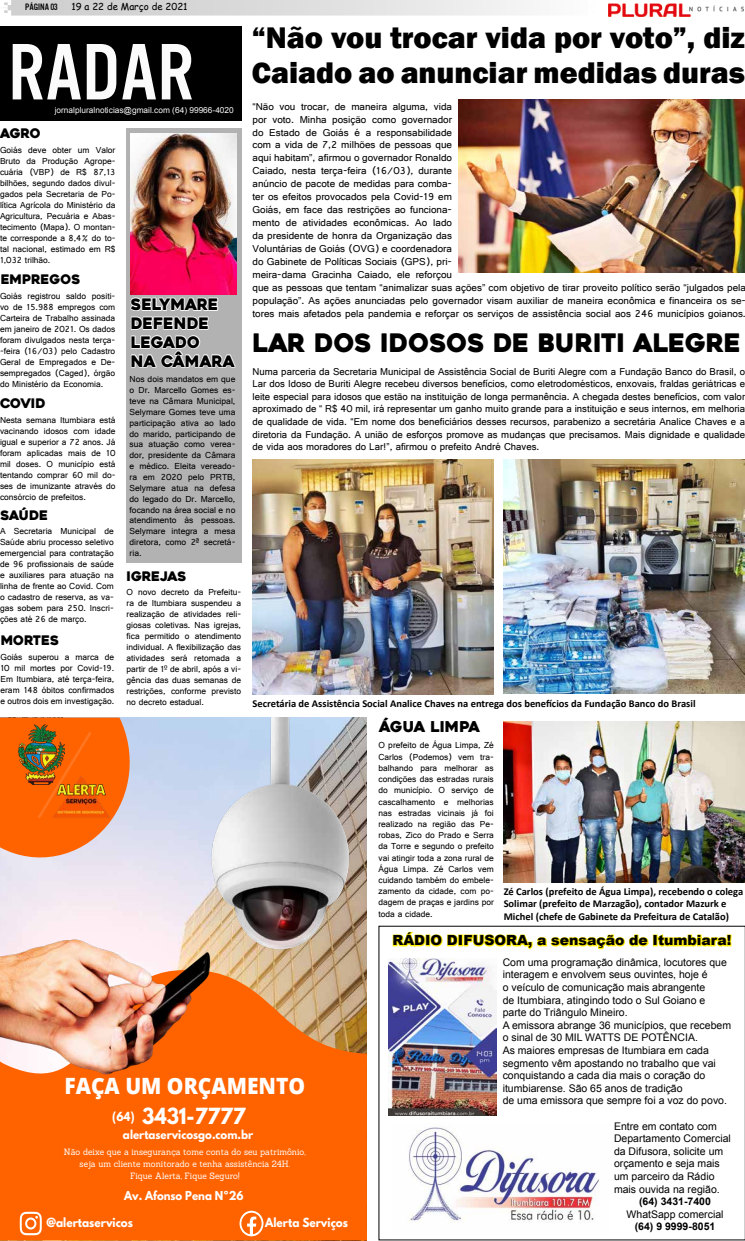
<style>
.page{position:relative;width:745px;height:1241px;background:#fff}
.page>*{position:absolute;margin:0;border:0;box-sizing:border-box;transform-origin:0 0}
.t1{font:83.12px "U.S.101";color:#fbfbfb}
.t2{font:800 30.62px/35px "Franklin Gothic";color:#000}
.t3{font:25.38px "Heavitas";color:#000}
.t4{font:800 22.4px "Open Sans";color:#fff;scale:.94 1}
.t5{font:700 19.69px "League Spartan";color:#fff;scale:.94 1}
.t6{font:15.75px/18.9px "Heavitas";color:#000}
.t7{font:14.88px "Heavitas";color:#000}
.t8{font:900 14px "Arial";color:#000}
.t9{font:13.12px "Heavitas";color:#000}
.t10{font:700 11.2px "League Spartan";color:#fff;scale:.94 1}
.t11{font:700 10.94px "League Spartan";color:#fff;scale:.94 1}
.t12{font:10.5px/13px "Gautami";color:#000}
.t13{font:10.5px/12.6px "Arial";color:#000}
.t14{font:700 10.5px/12.6px "Calibri";color:#000}
.t15{font:700 10.5px "Arial";color:#000}
.t16{font:9.62px "Comic Sans MS";color:#000}
.t17{font:9.62px "U.S.101";color:#000}
.t18{font:9.19px/11px "Gautami";color:#000;text-align:justify}
.t19{font:8.92px/12.2px "Sanchez";color:#fff;text-align:center;scale:.94 1}
.t20{font:8.31px "Arial";color:#f8f8f8}
.s1{font-size:11.11px}
</style>
<div class="page">
<svg style="left:4px;top:0;width:520px;height:16px;background:#dedede"></svg>
<img style="left:608px;top:3px;width:134px;height:13px">
<div style="left:0;top:26px;width:241px;height:95px;background:#000"></div>
<div style="left:0;top:1024px;width:366px;height:216px;background:#ff6300"></div>
<img style="left:160px;top:717px;width:206px;height:307px">
<img style="left:0;top:908px;width:239px;height:190px">
<svg style="left:20px;top:1211px;width:22px;height:23px"></svg>
<svg style="left:239px;top:1210px;width:24px;height:25px"></svg>
<img style="left:0;top:717px;width:136px;height:149px">
<div style="left:126px;top:128px;width:115px;height:435px;background:#b3b2b2"></div>
<svg style="left:130px;top:290px;width:107px;height:78px"></svg>
<svg style="left:378px;top:925px;width:366px;height:315px"></svg>
<img style="left:392px;top:1123px;width:216px;height:111px">
<img style="left:388px;top:957px;width:108px;height:158px">
<img style="left:131px;top:133px;width:105px;height:161px">
<img style="left:458px;top:100px;width:286px;height:173px">
<img style="left:252px;top:459px;width:241px;height:225px">
<img style="left:503px;top:459px;width:241px;height:234px">
<img style="left:252px;top:684px;width:445px;height:11px">
<img style="left:503px;top:721px;width:241px;height:151px">
<svg style="left:391px;top:872px;width:353px;height:78px"></svg>
<p class="t17" style="left:25px;top:1px;width:34px">PÁGINA 03</p>
<p class="t16" style="left:71px;top:-1px;width:117px">19 a 22 de Março de 2021</p>
<h1 class="t1" style="left:8px;top:28px;width:187px">RADAR</h1>
<p class="t20" style="left:55px;top:105px;width:180px">jornalpluralnoticias@gmail.com (64) 99966-4020</p>
<h3 class="t9" style="left:0;top:125px;width:42px">AGRO</h3>
<p class="t18" style="left:0;top:144px;width:117px">Goiás deve obter um Valor Bruto da Produção Agrope&shy;cuária (VBP) de R$ 87,13 bilhões, segundo dados divul&shy;gados pela Secretaria de Po&shy;lítica Agrícola do Ministério da Agricultura, Pecuária e Abas&shy;tecimento (Mapa). O montan&shy;te corresponde a 8,4% do to&shy;tal nacional, estimado em R$ 1,032 trilhão.</p>
<h3 class="t9" style="left:1px;top:271px;width:81px">EMPREGOS</h3>
<p class="t18" style="left:0;top:290px;width:117px">Goiás registrou saldo positi&shy;vo de 15.988 empregos com Carteira de Trabalho assinada em janeiro de 2021. Os dados foram divulgados nesta terça--feira (16/03) pelo Cadastro Geral de Empregados e De&shy;sempregados (Caged), órgão do Ministério da Economia.</p>
<h3 class="t9" style="left:0;top:395px;width:47px">COVID</h3>
<p class="t18" style="left:0;top:414px;width:117px">Nesta semana Itumbiara está vacinando idosos com idade igual e superior a 72 anos. Já foram aplicadas mais de 10 mil doses. O município está tentando comprar 60 mil do&shy;ses de imunizante através do consórcio de prefeitos.</p>
<h3 class="t9" style="left:0;top:506px;width:49px">SAÚDE</h3>
<p class="t18" style="left:0;top:525px;width:115px">A Secretaria Municipal de Saúde abriu processo seletivo emergencial para contratação de 96 profissionais de saúde e auxiliares para atuação na linha de frente ao Covid. Com o cadastro de reserva, as va&shy;gas sobem para 250. Inscri&shy;ções até 26 de março.</p>
<h3 class="t9" style="left:1px;top:632px;width:60px">MORTES</h3>
<p class="t18" style="left:1px;top:650px;width:115px">Goiás superou a marca de 10 mil mortes por Covid-19.<br>Em Itumbiara, até terça-feira, eram 148 óbitos confirmados e outros dois em investigação.</p>
<h3 class="t6" style="left:131px;top:295px;width:105px">SELYMARE<br>DEFENDE<br>LEGADO<br>NA CÂMARA</h3>
<p class="t18" style="left:129px;top:373px;width:107px">Nos dois mandatos em que o Dr. Marcello Gomes es&shy;teve na Câmara Municipal, Selymare Gomes teve uma participação ativa ao lado do marido, participando de sua atuação como verea&shy;dor, presidente da Câmara e médico. Eleita vereado&shy;ra em 2020 pelo PRTB, Selymare atua na defesa do legado do Dr. Marcello, focando na área social e no atendimento às pessoas.<br>Selymare integra a mesa diretora, como 2ª secretá&shy;ria.</p>
<h3 class="t9" style="left:126px;top:568px;width:61px">IGREJAS</h3>
<p class="t18" style="left:126px;top:586px;width:116px">O novo decreto da Prefeitu&shy;ra de Itumbiara suspendeu a realização de atividades reli&shy;giosas coletivas. Nas igrejas, fica permitido o atendimento individual. A flexibilização das atividades será retomada a partir de 1º de abril, após a vi&shy;gência das duas semanas de restrições, conforme previsto no decreto estadual.</p>
<h2 class="t2" style="left:252px;top:20px;width:494px">“Não vou trocar vida por voto”, diz<br>Caiado ao anunciar medidas duras</h2>
<p class="t12" style="left:252px;top:99px;width:494px">“Não vou trocar, de maneira alguma, vida<br>por voto. Minha posição como governador<br>do Estado de Goiás é a responsabilidade<br>com a vida de 7,2 milhões de pessoas que<br>aqui habitam”, afirmou o governador Ronaldo<br>Caiado, nesta terça-feira (16/03), durante<br>anúncio de pacote de medidas para comba-<br>ter os efeitos provocados pela Covid-19 em<br>Goiás, em face das restrições ao funciona-<br>mento de atividades econômicas. Ao lado<br>da presidente de honra da Organização das<br>Voluntárias de Goiás (OVG) e coordenadora<br>do Gabinete de Políticas Sociais (GPS), pri-<br>meira-dama Gracinha Caiado, ele reforçou<br>que as pessoas que tentam “animalizar suas ações” com objetivo de tirar proveito político serão “julgados pela população”. As ações anunciadas pelo governador visam auxiliar de maneira econômica e financeira os se&shy;tores mais afetados pela pandemia e reforçar os serviços de assistência social aos 246 municípios goianos.</p>
<h3 class="t3" style="left:252px;top:327px;width:489px">LAR DOS IDOSOS DE BURITI ALEGRE</h3>
<p class="t12" style="left:252px;top:364px;width:494px;line-height:12.6px;text-align:justify">Numa parceria da Secretaria Municipal de Assistência Social de Buriti Alegre com a Fundação Banco do Brasil, o Lar dos Idoso de Buriti Alegre recebeu diversos benefícios, como eletrodomésticos, enxovais, fraldas geriátricas e leite especial para idosos que estão na instituição de longa permanência. A chegada destes benefícios, com valor aproximado de “ R$ 40 mil, irá representar um ganho muito grande para a instituição e seus internos, em melhoria de qualidade de vida. “Em nome dos beneficiários desses recursos, parabenizo a secretária Analice Chaves e a diretoria da Fundação. A união de esforços promove as mudanças que precisamos. Mais dignidade e qualidade de vida aos moradores do Lar!”, afirmou o prefeito André Chaves.</p>
<p class="t14" style="left:252px;top:696px;width:444px">Secretária de Assistência Social Analice Chaves na entrega dos benefícios da Fundação Banco do Brasil</p>
<h3 class="t7" style="left:379px;top:717px;width:102px">ÁGUA LIMPA</h3>
<p class="t18" style="left:378px;top:739px;width:117px">O prefeito de Água Limpa, Zé Carlos (Podemos) vem tra&shy;balhando para melhorar as condições das estradas rurais do município. O serviço de cascalhamento e melhorias nas estradas vicinais já foi realizado na região das Pe&shy;robas, Zico do Prado e Serra da Torre e segundo o prefeito vai atingir toda a zona rural de Água Limpa. Zé Carlos vem cuidando também do embele&shy;zamento da cidade, com po&shy;dagem de praças e jardins por toda a cidade.</p>
<p class="t14" style="left:503px;top:884px;width:241px">Zé Carlos (prefeito de Água Limpa), recebendo o colega<br>Solimar (prefeito de Marzagão), contador Mazurk e<br>Michel (chefe de Gabinete da Prefeitura de Catalão)</p>
<h3 class="t4" style="left:64px;top:1068px;width:257px">FAÇA UM ORÇAMENTO</h3>
<h3 class="t5" style="left:112px;top:1099px;width:143px"><span class="s1">(64)</span> 3431-7777</h3>
<p class="t11" style="left:123px;top:1126px;width:140px">alertaservicosgo.com.br</p>
<p class="t19" style="left:64px;top:1145px;width:258px">Não deixe que a insegurança tome conta do seu patrimônio, seja um cliente monitorado e tenha assistência 24H.<br>Fique Alerta, Fique Seguro!</p>
<p class="t11" style="left:124px;top:1186px;width:128px">Av. Afonso Pena Nº26</p>
<p class="t10" style="left:46px;top:1213px;width:93px">@alertaservicos</p>
<p class="t10" style="left:265px;top:1213px;width:89px">Alerta Serviços</p>
<h3 class="t8" style="left:392px;top:930px;width:340px">RÁDIO DIFUSORA, a sensação de Itumbiara!</h3>
<p class="t13" style="left:502px;top:955px;width:230px">Com uma programação dinâmica, locutores que interagem e envolvem seus ouvintes, hoje é<br>o veículo de comunicação mais abrangente<br>de Itumbiara, atingindo todo o Sul Goiano e parte do Triângulo Mineiro.<br>A emissora abrange 36 municípios, que recebem o sinal de 30 MIL WATTS DE POTÊNCIA.<br>As maiores empresas de Itumbiara em cada segmento vêm apostando no trabalho que vai conquistando a cada dia mais o coração do itumbiarense. São 65 anos de tradição<br>de uma emissora que sempre foi a voz do povo.</p>
<p class="t13" style="left:613px;top:1119px;width:118px">Entre em contato com<br>Departamento Comercial da Difusora, solicite um orçamento e seja mais um parceiro da Rádio mais ouvida na região.</p>
<p class="t15" style="left:638px;top:1194px;width:73px">(64) 3431-7400</p>
<p class="t13" style="left:626px;top:1207px;width:98px">WhatSapp comercial</p>
<p class="t15" style="left:634px;top:1219px;width:82px">(64) 9 9999-8051</p>
</div>
